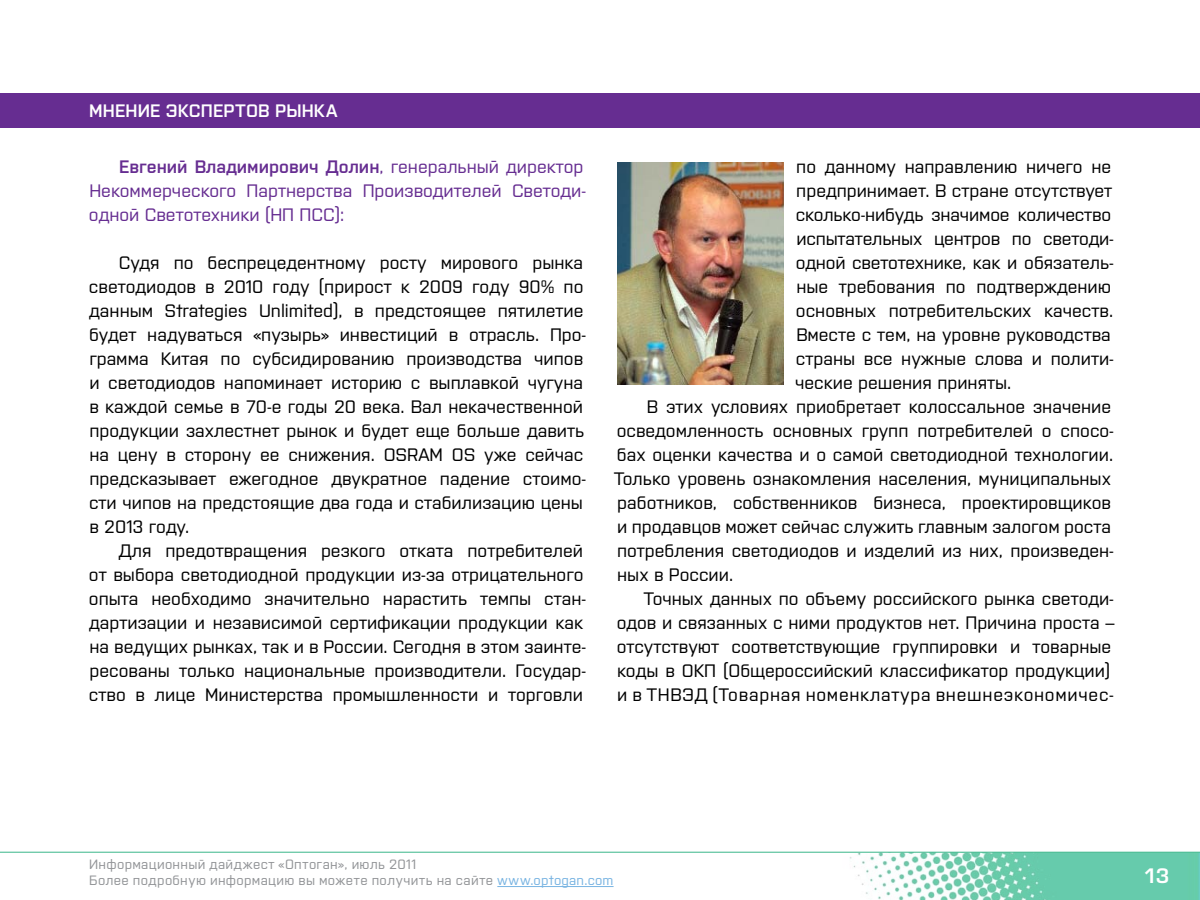
<style>
.page{position:relative;width:1200px;height:900px;background:#fff}
.page>*{position:absolute;margin:0;border:0;box-sizing:border-box;transform-origin:0 0}
.t1{font:19.5px "Europe Demi C";color:#fff}
.t2{font:18px/24px "Opto Sans";color:#000}
.t3{font:18px/24px "Opto Sans";color:#662d91}
.t4{font:18px "Opto Sans";letter-spacing:.04em;color:#000}
.t5{font:600 18px "Opto Sans";letter-spacing:.005em;color:#fff}
.t6{font:13.5px/16.2px "Opto Sans";letter-spacing:.025em;color:#939598}
.s1{font-weight:600}
.s2{color:#79b4e2}
</style>
<div class="page">
<img style="left:849px;top:853px;width:351px;height:47px">
<hr style="left:0;top:852px;width:1200px;height:1px;background:#50be96">
<hr style="left:497px;top:886px;width:117px;height:1px;background:#79b4e2">
<div style="left:0;top:93px;width:1200px;height:34px;background:#662d91"></div>
<img style="left:617px;top:162px;width:166px;height:222px">
<p class="t5" style="left:89px;top:97px;width:250px">МНЕНИЕ ЭКСПЕРТОВ РЫНКА</p>
<p class="t3" style="left:89px;top:153px;width:499px;text-indent:30px"><span class="s1">Евгений Владимирович Долин</span>, генеральный директор<br>Некоммерческого Партнерства Производителей Светоди&shy;одной Светотехники (НП ПСС):</p>
<p class="t2" style="left:89px;top:249px;width:499px;text-indent:30px">Судя по беспрецедентному росту мирового рынка светодиодов в 2010 году (прирост к 2009 году 90% по данным Strategies Unlimited), в предстоящее пятилетие будет надуваться «пузырь» инвестиций в отрасль. Про&shy;грамма Китая по субсидированию производства чипов и светодиодов напоминает историю с выплавкой чугуна в каждой семье в 70-е годы 20 века. Вал некачественной продукции захлестнет рынок и будет еще больше давить на цену в сторону ее снижения. OSRAM OS уже сейчас предсказывает ежегодное двукратное падение стоимо&shy;сти чипов на предстоящие два года и стабилизацию цены в 2013 году.</p>
<p class="t2" style="left:89px;top:537px;width:499px;text-indent:30px">Для предотвращения резкого отката потребителей от выбора светодиодной продукции из-за отрицательного опыта необходимо значительно нарастить темпы стан&shy;дартизации и независимой сертификации продукции как на ведущих рынках, так и в России. Сегодня в этом заинте&shy;ресованы только национальные производители. Государ&shy;ство в лице Министерства промышленности и торговли</p>
<p class="t2" style="left:796px;top:153px;width:316px">по данному направлению ничего не</p>
<p class="t2" style="left:796px;top:177px;width:317px">предпринимает. В стране отсутствует</p>
<p class="t2" style="left:796px;top:201px;width:317px">сколько-нибудь значимое количество</p>
<p class="t2" style="left:796px;top:225px;width:319px">испытательных центров по светоди-</p>
<p class="t2" style="left:796px;top:249px;width:320px">одной светотехнике, как и обязатель-</p>
<p class="t2" style="left:796px;top:273px;width:316px">ные требования по подтверждению</p>
<p class="t2" style="left:796px;top:297px;width:319px">основных потребительских качеств.</p>
<p class="t2" style="left:796px;top:321px;width:316px">Вместе с тем, на уровне руководства</p>
<p class="t2" style="left:796px;top:345px;width:319px">страны все нужные слова и полити-</p>
<p class="t2" style="left:795px;top:369px;width:218px">ческие решения приняты.</p>
<p class="t2" style="left:647px;top:393px;width:466px">В этих условиях приобретает колоссальное значение</p>
<p class="t2" style="left:617px;top:417px;width:499px">осведомленность основных групп потребителей о спосо-</p>
<p class="t2" style="left:617px;top:441px;width:498px">бах оценки качества и о самой светодиодной технологии.</p>
<p class="t2" style="left:614px;top:465px;width:498px">Только уровень ознакомления населения, муниципальных</p>
<p class="t2" style="left:617px;top:489px;width:495px">работников, собственников бизнеса, проектировщиков</p>
<p class="t2" style="left:617px;top:513px;width:495px">и продавцов может сейчас служить главным залогом роста</p>
<p class="t2" style="left:617px;top:537px;width:498px">потребления светодиодов и изделий из них, произведен-</p>
<p class="t2" style="left:617px;top:561px;width:117px">ных в России.</p>
<p class="t2" style="left:644px;top:585px;width:472px">Точных данных по объему российского рынка светоди-</p>
<p class="t2" style="left:617px;top:609px;width:499px">одов и связанных с ними продуктов нет. Причина проста –</p>
<p class="t2" style="left:617px;top:633px;width:496px">отсутствуют соответствующие группировки и товарные</p>
<p class="t2" style="left:617px;top:657px;width:495px">коды в ОКП (Общероссийский классификатор продукции)</p>
<p class="t4" style="left:617px;top:681px;width:498px">и в ТНВЭД (Товарная номенклатура внешнеэкономичес-</p>
<p class="t6" style="left:89px;top:855px;width:526px">Информационный дайджест «Оптоган», июль 2011<br>Более подробную информацию вы можете получить на сайте <span class="s2">www.optogan.com</span></p>
<p class="t1" style="left:1144px;top:864px;width:27px">13</p>
</div>
